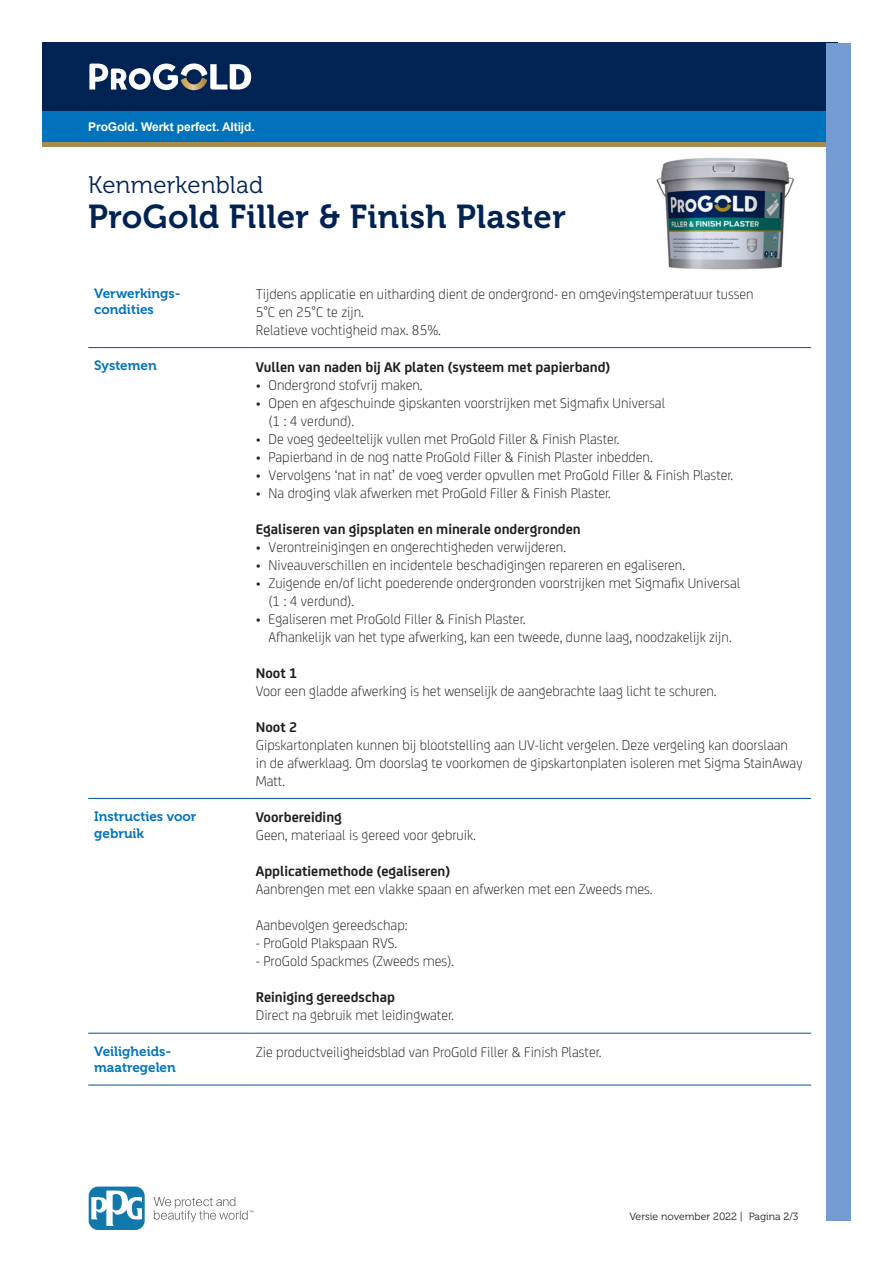
<style>
.page{position:relative;width:893px;height:1263px;background:#fff}
.page>*{position:absolute;margin:0;border:0;box-sizing:border-box;transform-origin:0 0}
.t1{font:33px "Museo 700";letter-spacing:.01em;color:#002354}
.t2{font:24px "Museo 300";letter-spacing:.01em;color:#002354}
.BODY{font:300 15px/18px "FS Joey";color:#231f20}
.BODY-2{font:700 15px "FS Joey";color:#231f20}
.KOP{font:13.5px/16.2px "Museo 700";color:#0073bc}
.t3{font:700 12px "Arial";letter-spacing:-.01em;color:#fff}
.t4{font:10.5px "Museo 300";color:#231f20}
.s1{font-weight:700}
</style>
<div class="page">
<div style="left:43px;top:43px;width:795px;height:69px;background:#002354"></div>
<div style="left:43px;top:112px;width:795px;height:34px;background:#0073bc"></div>
<hr style="left:43px;top:143px;width:795px;height:3px;background:#a88c4f">
<svg style="left:89px;top:63px;width:162px;height:27px"></svg>
<div style="left:825px;top:43px;width:25px;height:1177px;background:#749cd2"></div>
<svg style="left:154px;top:1197px;width:99px;height:25px"></svg>
<div style="left:89px;top:1187px;width:56px;height:43px;background:#1078aa;border-radius:9px"></div>
<svg style="left:91px;top:1189px;width:51px;height:37px"></svg>
<hr style="left:88px;top:347px;width:162px;height:1px;background:#0153a0">
<hr style="left:250px;top:347px;width:561px;height:1px;background:#0153a0">
<hr style="left:88px;top:798px;width:162px;height:1px;background:#0153a0">
<hr style="left:250px;top:798px;width:561px;height:1px;background:#0153a0">
<hr style="left:88px;top:1033px;width:162px;height:1px;background:#0153a0">
<hr style="left:250px;top:1033px;width:561px;height:1px;background:#0153a0">
<hr style="left:88px;top:1085px;width:162px;height:1px;background:#0153a0">
<hr style="left:250px;top:1085px;width:561px;height:1px;background:#0153a0">
<img style="left:656px;top:157px;width:138px;height:113px">
<p class="t3" style="left:88px;top:118px;width:168px">ProGold. Werkt perfect. Altijd.</p>
<h2 class="t2" style="left:88px;top:172px;width:177px">Kenmerkenblad</h2>
<h1 class="t1" style="left:88px;top:199px;width:479px">ProGold Filler &amp; Finish Plaster</h1>
<p class="KOP" style="left:94px;top:285px;width:88px">Verwerkings&shy;condities</p>
<p class="BODY" style="left:256px;top:284px;width:499px">Tijdens applicatie en uitharding dient de ondergrond- en omgevingstemperatuur tussen<br>5°C en 25°C te zijn.<br>Relatieve vochtigheid max. 85%.</p>
<p class="KOP" style="left:94px;top:358px;width:64px">Systemen</p>
<p class="BODY-2" style="left:256px;top:355px;width:356px">Vullen van naden bij AK platen (systeem met papierband)</p>
<p class="BODY" style="left:256px;top:375px;width:168px">• Ondergrond stofvrij maken.</p>
<p class="BODY" style="left:269px;top:393px;width:398px;text-indent:-13px">• Open en afgeschuinde gipskanten voorstrijken met Sigmafix Universal (1 : 4 verdund).</p>
<p class="BODY" style="left:256px;top:429px;width:365px">• De voeg gedeeltelijk vullen met ProGold Filler &amp; Finish Plaster.</p>
<p class="BODY" style="left:256px;top:447px;width:398px">• Papierband in de nog natte ProGold Filler &amp; Finish Plaster inbedden.</p>
<p class="BODY" style="left:256px;top:465px;width:479px">• Vervolgens ‘nat in nat’ de voeg verder opvullen met ProGold Filler &amp; Finish Plaster.</p>
<p class="BODY" style="left:256px;top:483px;width:357px">• Na droging vlak afwerken met ProGold Filler &amp; Finish Plaster.</p>
<p class="BODY-2" style="left:256px;top:517px;width:326px">Egaliseren van gipsplaten en minerale ondergronden</p>
<p class="BODY" style="left:256px;top:537px;width:312px">• Verontreinigingen en ongerechtigheden verwijderen.</p>
<p class="BODY" style="left:256px;top:555px;width:431px">• Niveauverschillen en incidentele beschadigingen repareren en egaliseren.</p>
<p class="BODY" style="left:269px;top:573px;width:473px;text-indent:-13px">• Zuigende en/of licht poederende ondergronden voorstrijken met Sigmafix Universal (1 : 4 verdund).</p>
<p class="BODY" style="left:269px;top:609px;width:465px;text-indent:-13px">• Egaliseren met ProGold Filler &amp; Finish Plaster.<br>Afhankelijk van het type afwerking, kan een tweede, dunne laag, noodzakelijk zijn.</p>
<p class="BODY" style="left:256px;top:663px;width:462px"><span class="s1">Noot 1<br></span>Voor een gladde afwerking is het wenselijk de aangebrachte laag licht te schuren.</p>
<p class="BODY" style="left:256px;top:717px;width:548px"><span class="s1">Noot 2<br></span>Gipskartonplaten kunnen bij blootstelling aan UV-licht vergelen. Deze vergeling kan doorslaan in de afwerklaag. Om doorslag te voorkomen de gipskartonplaten isoleren met Sigma StainAway Matt.</p>
<p class="KOP" style="left:94px;top:809px;width:104px">Instructies voor gebruik</p>
<p class="BODY" style="left:256px;top:807px;width:222px"><span class="s1">Voorbereiding<br></span>Geen, materiaal is gereed voor gebruik.</p>
<p class="BODY" style="left:256px;top:861px;width:398px"><span class="s1">Applicatiemethode (egaliseren)<br></span>Aanbrengen met een vlakke spaan en afwerken met een Zweeds mes.</p>
<p class="BODY" style="left:256px;top:915px;width:153px">Aanbevolgen gereedschap:</p>
<p class="BODY" style="left:256px;top:933px;width:143px">- ProGold Plakspaan RVS.</p>
<p class="BODY" style="left:256px;top:951px;width:200px">- ProGold Spackmes (Zweeds mes).</p>
<p class="BODY" style="left:256px;top:987px;width:200px"><span class="s1">Reiniging gereedschap<br></span>Direct na gebruik met leidingwater.</p>
<p class="KOP" style="left:94px;top:1043px;width:83px">Veiligheids&shy;maatregelen</p>
<p class="BODY" style="left:256px;top:1042px;width:347px">Zie productveiligheidsblad van ProGold Filler &amp; Finish Plaster.</p>
<p class="t4" style="left:629px;top:1210px;width:171px">Versie november 2022 | Pagina 2/3</p>
</div>
